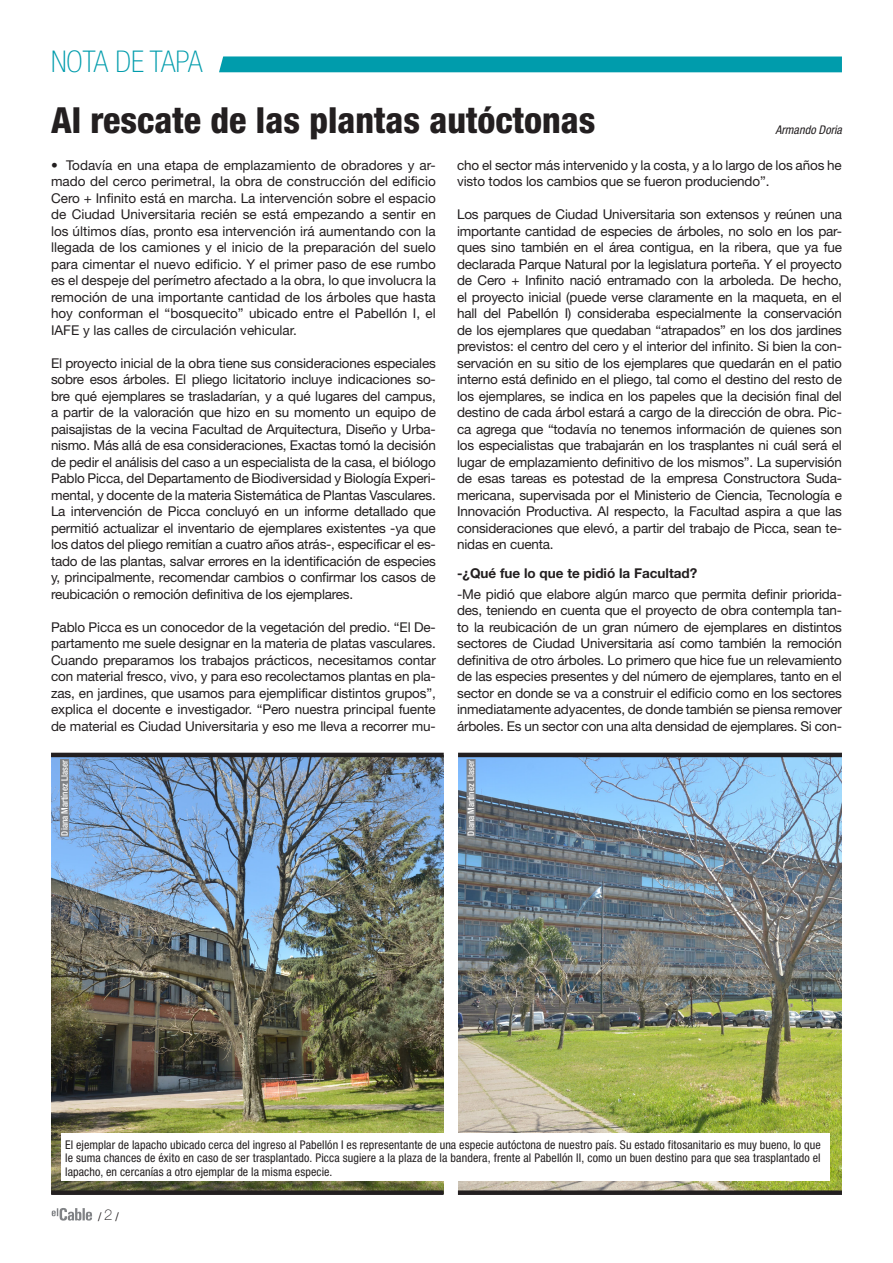
<style>
.page{position:relative;width:893px;height:1263px;background:#fff}
.page>*{position:absolute;margin:0;border:0;box-sizing:border-box;transform-origin:0 0}
.TITULO_INT{font:800 condensed 36px "Helvetica Neue";color:#231f20}
.t1{font:100 condensed 30px "Helvetica Neue";color:#009cac}
.TXT_notas{font:13.5px/16.5px "Helvetica Neue";letter-spacing:-.01em;color:#231f20;text-align:justify}
.pregunta{font:700 13.5px "Helvetica Neue";color:#231f20}
.epigrafe{font:condensed 12px/13.5px "Helvetica Neue";letter-spacing:.005em;color:#231f20;text-align:justify}
.AUTOR{font:italic condensed 12px "Helvetica Neue";letter-spacing:.005em;color:#231f20}
.FOTO{font:500 condensed 9px "Helvetica Neue";color:#fff}
.s1{font-weight:100;font-stretch:normal;font-size:15px}
</style>
<div class="page">
<svg style="left:51px;top:1208px;width:41px;height:12px"></svg>
<img style="left:458px;top:757px;width:384px;height:433px">
<img style="left:51px;top:757px;width:393px;height:433px">
<div style="left:51px;top:1190px;width:393px;height:5px;background:#231f20"></div>
<div style="left:458px;top:1190px;width:384px;height:5px;background:#231f20"></div>
<hr style="left:51px;top:753px;width:393px;height:4px;background:#231f20">
<hr style="left:458px;top:753px;width:384px;height:4px;background:#231f20">
<div style="left:219px;top:56px;width:623px;height:16px;background:#009cac"></div>
<div style="left:60px;top:759px;width:9px;height:78px;background:#808285"></div>
<div style="left:466px;top:759px;width:9px;height:78px;background:#808285"></div>
<div style="left:61px;top:1134px;width:768px;height:47px;background:#fff"></div>
<p class="t1" style="left:51px;top:45px;width:153px">NOTA DE TAPA</p>
<p class="TITULO_INT" style="left:51px;top:98px;width:546px">Al rescate de las plantas autóctonas</p>
<p class="AUTOR" style="left:775px;top:123px;width:68px">Armando Doria</p>
<p class="TXT_notas" style="left:51px;top:156px;width:386px">• Todavía en una etapa de emplazamiento de obradores y ar&shy;mado del cerco perimetral, la obra de construcción del edificio Cero + Infinito está en marcha. La intervención sobre el espacio de Ciudad Universitaria recién se está empezando a sentir en los últimos días, pronto esa intervención irá aumentando con la llegada de los camiones y el inicio de la preparación del suelo para cimentar el nuevo edificio. Y el primer paso de ese rumbo es el despeje del perímetro afectado a la obra, lo que involucra la remoción de una importante cantidad de los árboles que hasta hoy conforman el “bosquecito” ubicado entre el Pabellón I, el IAFE y las calles de circulación vehicular.</p>
<p class="TXT_notas" style="left:51px;top:354px;width:386px">El proyecto inicial de la obra tiene sus consideraciones especiales sobre esos árboles. El pliego licitatorio incluye indicaciones so&shy;bre qué ejemplares se trasladarían, y a qué lugares del campus, a partir de la valoración que hizo en su momento un equipo de paisajistas de la vecina Facultad de Arquitectura, Diseño y Urba&shy;nismo. Más allá de esa consideraciones, Exactas tomó la decisión de pedir el análisis del caso a un especialista de la casa, el biólogo Pablo Picca, del Departamento de Biodiversidad y Biología Experi&shy;mental, y docente de la materia Sistemática de Plantas Vasculares.<br>La intervención de Picca concluyó en un informe detallado que permitió actualizar el inventario de ejemplares existentes -ya que los datos del pliego remitían a cuatro años atrás-, especificar el es&shy;tado de las plantas, salvar errores en la identificación de especies y, principalmente, recomendar cambios o confirmar los casos de reubicación o remoción definitiva de los ejemplares.</p>
<p class="TXT_notas" style="left:51px;top:618px;width:386px">Pablo Picca es un conocedor de la vegetación del predio. “El De&shy;partamento me suele designar en la materia de platas vasculares.<br>Cuando preparamos los trabajos prácticos, necesitamos contar con material fresco, vivo, y para eso recolectamos plantas en pla&shy;zas, en jardines, que usamos para ejemplificar distintos grupos”, explica el docente e investigador. “Pero nuestra principal fuente de material es Ciudad Universitaria y eso me lleva a recorrer mu-</p>
<p class="TXT_notas" style="left:457px;top:156px;width:386px">cho el sector más intervenido y la costa, y a lo largo de los años he visto todos los cambios que se fueron produciendo”.</p>
<p class="TXT_notas" style="left:457px;top:206px;width:386px">Los parques de Ciudad Universitaria son extensos y reúnen una importante cantidad de especies de árboles, no solo en los par&shy;ques sino también en el área contigua, en la ribera, que ya fue declarada Parque Natural por la legislatura porteña. Y el proyecto de Cero + Infinito nació entramado con la arboleda. De hecho, el proyecto inicial (puede verse claramente en la maqueta, en el hall del Pabellón I) consideraba especialmente la conservación de los ejemplares que quedaban “atrapados” en los dos jardines previstos: el centro del cero y el interior del infinito. Si bien la con&shy;servación en su sitio de los ejemplares que quedarán en el patio interno está definido en el pliego, tal como el destino del resto de los ejemplares, se indica en los papeles que la decisión final del destino de cada árbol estará a cargo de la dirección de obra. Pic&shy;ca agrega que “todavía no tenemos información de quienes son los especialistas que trabajarán en los trasplantes ni cuál será el lugar de emplazamiento definitivo de los mismos”. La supervisión de esas tareas es potestad de la empresa Constructora Suda&shy;mericana, supervisada por el Ministerio de Ciencia, Tecnología e Innovación Productiva. Al respecto, la Facultad aspira a que las consideraciones que elevó, a partir del trabajo de Picca, sean te&shy;nidas en cuenta.</p>
<p class="pregunta" style="left:457px;top:565px;width:242px">-¿Qué fue lo que te pidió la Facultad?</p>
<p class="TXT_notas" style="left:457px;top:585px;width:386px">-Me pidió que elabore algún marco que permita definir priorida&shy;des, teniendo en cuenta que el proyecto de obra contempla tan&shy;to la reubicación de un gran número de ejemplares en distintos sectores de Ciudad Universitaria así como también la remoción definitiva de otro árboles. Lo primero que hice fue un relevamiento de las especies presentes y del número de ejemplares, tanto en el sector en donde se va a construir el edificio como en los sectores inmediatamente adyacentes, de donde también se piensa remover árboles. Es un sector con una alta densidad de ejemplares. Si con-</p>
<p class="FOTO" style="left:59px;top:835px;width:77px;rotate:-90deg">Diana Martínez Llaser</p>
<p class="FOTO" style="left:466px;top:835px;width:77px;rotate:-90deg">Diana Martínez Llaser</p>
<p class="epigrafe" style="left:65px;top:1137px;width:757px">El ejemplar de lapacho ubicado cerca del ingreso al Pabellón I es representante de una especie autóctona de nuestro país. Su estado fitosanitario es muy bueno, lo que le suma chances de éxito en caso de ser trasplantado. Picca sugiere a la plaza de la bandera, frente al Pabellón II, como un buen destino para que sea trasplantado el lapacho, en cercanías a otro ejemplar de la misma especie.</p>
<p class="epigrafe" style="left:98px;top:1210px;width:22px">/ <span class="s1">2</span>/</p>
</div>
